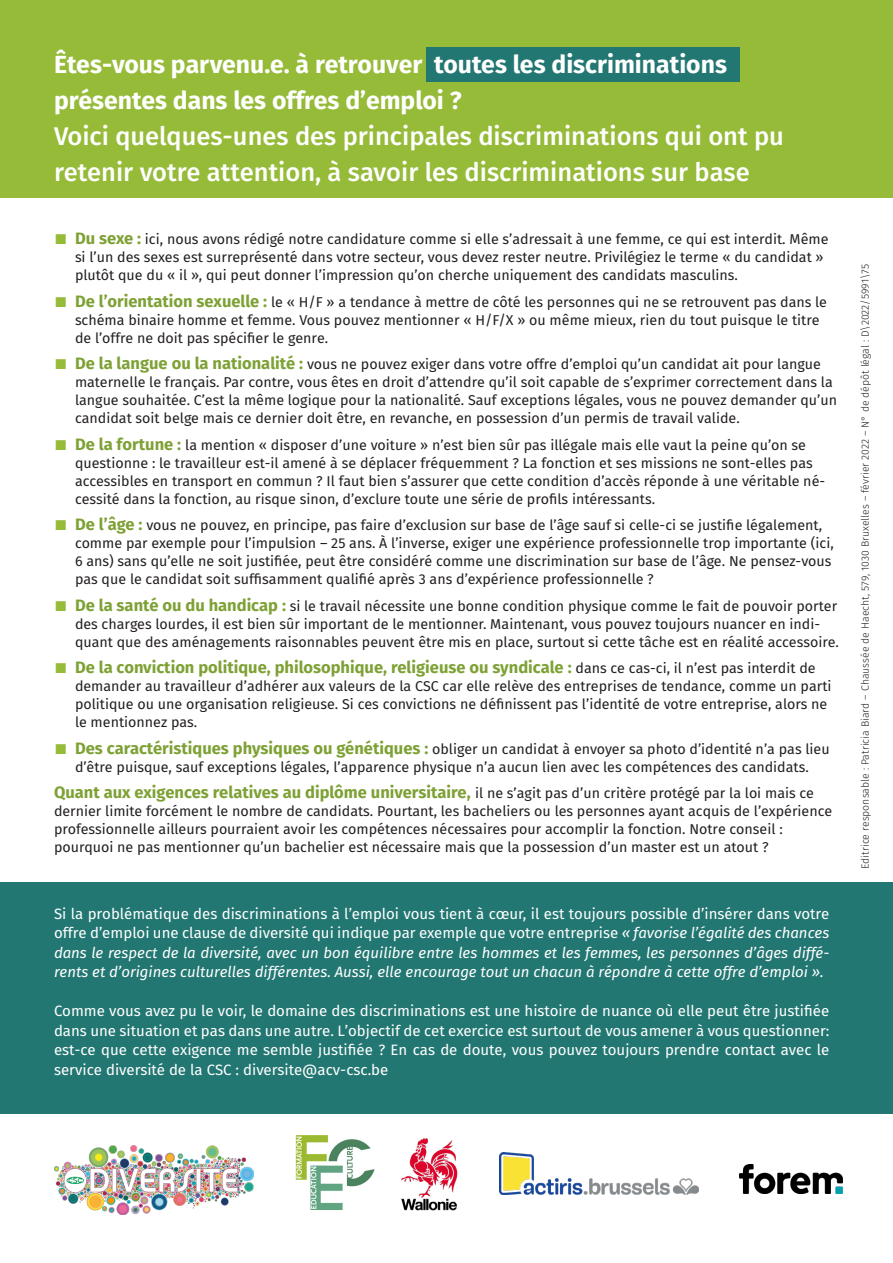
<style>
.page{position:relative;width:893px;height:1263px;background:#fff}
.page>*{position:absolute;margin:0;border:0;box-sizing:border-box;transform-origin:0 0}
.t1{font:500 25.5px/36px "Fira Sans";color:#fff}
.t2{font:700 24.75px/36px "Fira Sans";color:#fff}
.t3{font:700 16.5px "Fira Sans";color:#7ea135}
.t4{font:italic 15px/19.5px "Fira Sans";color:#fff;text-align:justify}
.t5{font:15px/19.5px "Fira Sans";color:#fff;text-align:justify}
.t6{font:14.25px/18px "Fira Sans";color:#231f20}
.t7{font:300 10.5px "Fira Sans";color:#231f20}
.s1{color:#96bb39}
.s2{font-weight:700;font-size:16.5px;color:#7ea135}
.s3{font-weight:400;font-size:14.25px;color:#231f20}
.s4{font-style:normal}
</style>
<div class="page">
<div style="left:0;top:0;width:893px;height:198px;background:#96bb39"></div>
<div style="left:0;top:882px;width:893px;height:232px;background:#237772"></div>
<div style="left:427px;top:47px;width:313px;height:35px;background:#237772"></div>
<img style="left:499px;top:1152px;width:200px;height:42px">
<img style="left:401px;top:1138px;width:57px;height:73px">
<img style="left:54px;top:1145px;width:200px;height:69px">
<img style="left:295px;top:1136px;width:79px;height:74px">
<img style="left:739px;top:1164px;width:103px;height:30px">
<p class="t2" style="left:54px;top:46px;width:674px">Êtes-vous parvenu.e. à retrouver toutes les discriminations présentes dans les offres d’emploi ?</p>
<p class="t1" style="left:54px;top:118px;width:731px">Voici quelques-unes des principales discriminations qui ont pu retenir votre attention, à savoir les discriminations sur base</p>
<p class="t6" style="left:75px;top:230px;width:755px;text-indent:-20px"><span class="s1">■</span> <span class="s2">Du sexe :</span> ici, nous avons rédigé notre candidature comme si elle s’adressait à une femme, ce qui est interdit. Même si l’un des sexes est surreprésenté dans votre secteur, vous devez rester neutre. Privilégiez le terme « du candidat » plutôt que du « il », qui peut donner l’impression qu’on cherche uniquement des candidats masculins.</p>
<p class="t6" style="left:75px;top:293px;width:754px;text-indent:-20px"><span class="s1">■</span> <span class="s2">De l’orientation sexuelle :</span> le « H/F » a tendance à mettre de côté les personnes qui ne se retrouvent pas dans le schéma binaire homme et femme. Vous pouvez mentionner « H/F/X » ou même mieux, rien du tout puisque le titre de l’offre ne doit pas spécifier le genre.</p>
<p class="t6" style="left:75px;top:355px;width:764px;text-indent:-20px"><span class="s1">■</span> <span class="s2">De la langue ou la nationalité :</span> vous ne pouvez exiger dans votre offre d’emploi qu’un candidat ait pour langue maternelle le français. Par contre, vous êtes en droit d’attendre qu’il soit capable de s’exprimer correctement dans la langue souhaitée. C’est la même logique pour la nationalité. Sauf exceptions légales, vous ne pouvez demander qu’un candidat soit belge mais ce dernier doit être, en revanche, en possession d’un permis de travail valide.</p>
<p class="t6" style="left:75px;top:436px;width:752px;text-indent:-20px"><span class="s1">■</span> <span class="s2">De la fortune :</span> la mention « disposer d’une voiture » n’est bien sûr pas illégale mais elle vaut la peine qu’on se questionne : le travailleur est-il amené à se déplacer fréquemment ? La fonction et ses missions ne sont-elles pas accessibles en transport en commun ? Il faut bien s’assurer que cette condition d’accès réponde à une véritable né&shy;cessité dans la fonction, au risque sinon, d’exclure toute une série de profils intéressants.</p>
<p class="t6" style="left:75px;top:516px;width:760px;text-indent:-20px"><span class="s1">■</span> <span class="s2">De l’âge :</span> vous ne pouvez, en principe, pas faire d’exclusion sur base de l’âge sauf si celle-ci se justifie légalement, comme par exemple pour l’impulsion – 25 ans. À l’inverse, exiger une expérience professionnelle trop importante (ici, 6 ans) sans qu’elle ne soit justifiée, peut être considéré comme une discrimination sur base de l’âge. Ne pensez-vous pas que le candidat soit suffisamment qualifié après 3 ans d’expérience professionnelle ?</p>
<p class="t6" style="left:75px;top:597px;width:765px;text-indent:-20px"><span class="s1">■</span> <span class="s2">De la santé ou du handicap :</span> si le travail nécessite une bonne condition physique comme le fait de pouvoir porter des charges lourdes, il est bien sûr important de le mentionner. Maintenant, vous pouvez toujours nuancer en indi&shy;quant que des aménagements raisonnables peuvent être mis en place, surtout si cette tâche est en réalité accessoire.</p>
<p class="t3" style="left:56px;top:656px;width:762px"><span class="s1">■</span> De la conviction politique, philosophique, religieuse ou syndicale : <span class="s3">dans ce cas-ci, il n’est pas interdit de</span></p>
<p class="t6" style="left:75px;top:677px;width:758px">demander au travailleur d’adhérer aux valeurs de la CSC car elle relève des entreprises de tendance, comme un parti politique ou une organisation religieuse. Si ces convictions ne définissent pas l’identité de votre entreprise, alors ne le mentionnez pas.</p>
<p class="t6" style="left:56px;top:740px;width:776px;text-align:center"><span class="s1">■</span> <span class="s2">Des caractéristiques physiques ou génétiques :</span> obliger un candidat à envoyer sa photo d’identité n’a pas lieu d’être puisque, sauf exceptions légales, l’apparence physique n’a aucun lien avec les compétences des candidats.</p>
<p class="t3" style="left:54px;top:781px;width:761px">Quant aux exigences relatives au diplôme universitaire, <span class="s3">il ne s’agit pas d’un critère protégé par la loi mais ce</span></p>
<p class="t6" style="left:54px;top:802px;width:780px">dernier limite forcément le nombre de candidats. Pourtant, les bacheliers ou les personnes ayant acquis de l’expérience professionnelle ailleurs pourraient avoir les compétences nécessaires pour accomplir la fonction. Notre conseil : pourquoi ne pas mentionner qu’un bachelier est nécessaire mais que la possession d’un master est un atout ?</p>
<p class="t4" style="left:54px;top:904px;width:777px"><span class="s4">Si la problématique des discriminations à l’emploi vous tient à cœur, il est toujours possible d’insérer dans votre offre d’emploi une clause de diversité qui indique par exemple que votre entreprise</span> « favorise l’égalité des chances dans le respect de la diversité, avec un bon équilibre entre les hommes et les femmes, les personnes d’âges diffé&shy;rents et d’origines culturelles différentes. Aussi, elle encourage tout un chacun à répondre à cette offre d’emploi ».</p>
<p class="t5" style="left:54px;top:1001px;width:777px">Comme vous avez pu le voir, le domaine des discriminations est une histoire de nuance où elle peut être justifiée dans une situation et pas dans une autre. L’objectif de cet exercice est surtout de vous amener à vous questionner: est-ce que cette exigence me semble justifiée ? En cas de doute, vous pouvez toujours prendre contact avec le service diversité de la CSC : diversite@acv-csc.be</p>
<p class="t7" style="left:858px;top:869px;width:607px;rotate:-90deg">Editrice responsable : Patricia Biard – Chaussée de Haecht, 579, 1030 Bruxelles – février 2022 – N° de dépôt légal : D\2022/5991\75</p>
</div>
